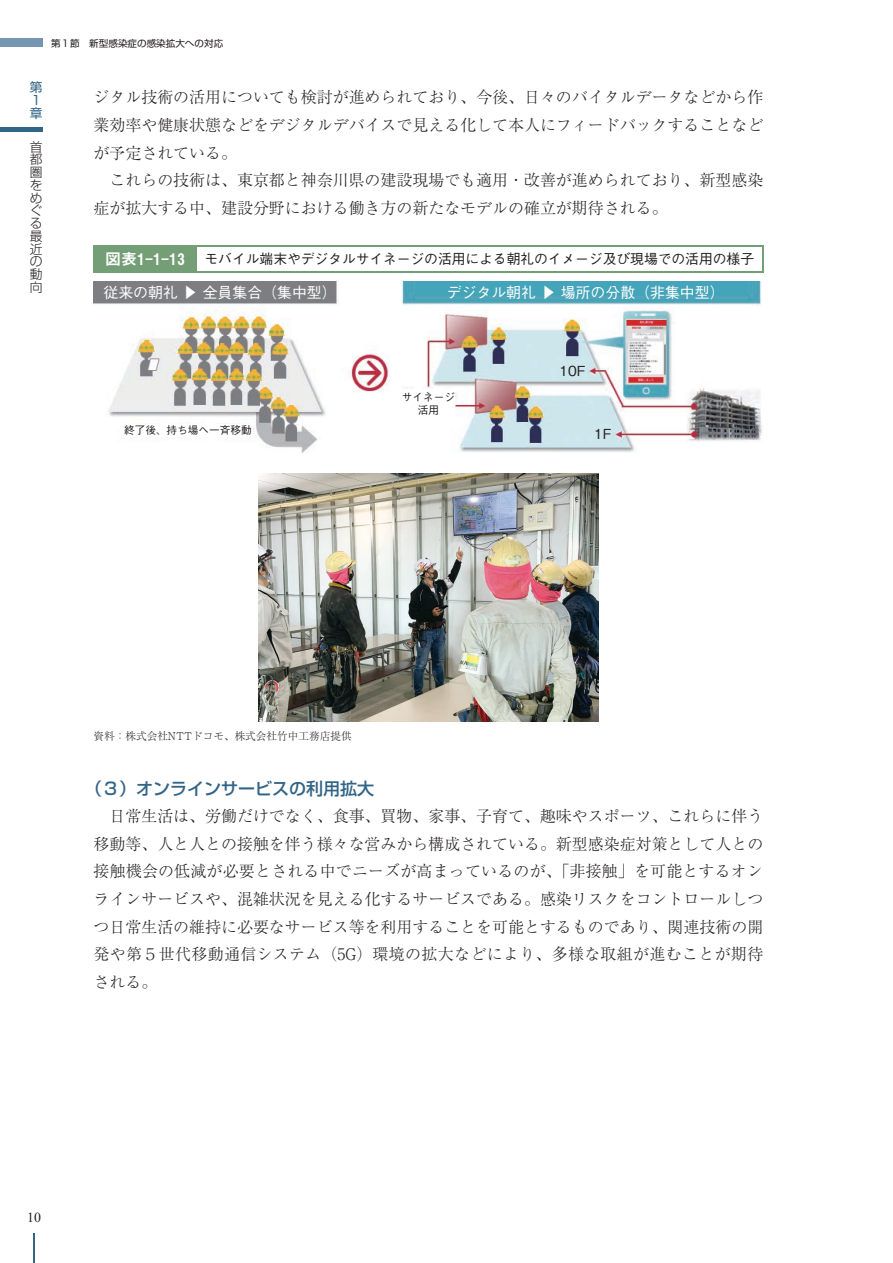
<style>
.page{position:relative;width:893px;height:1263px;background:#fff}
.page>*{position:absolute;margin:0;border:0;box-sizing:border-box;transform-origin:0 0}
.t1{font:500 16.95px "Shin Go Pr 6 N";color:#326485}
.t2{font:300 15.9px/27.6px "Ryumin Pr 6 N";color:#231f20}
.t3{font:500 14.85px "Gothic BBB Pr 6 N";color:#fff}
.t4{font:500 13.8px "Gothic BBB Pr 6 N";letter-spacing:-.005em;color:#231f20}
.t5{font:13.8px "Times New Roman";color:#231f20}
.t6{font:300 12.75px/12.8px "Shin Go Pr 6 N";color:#231f20;text-align:justify}
.t7{font:12.75px/12.8px "Shin Go Pr 6 N";color:#326485}
.t8{font:300 10.65px "Ryumin Pr 6 N";color:#231f20}
.t9{font:500 10.65px/12.8px "Gothic BBB Pr 6 N";color:#231f20;text-align:center}
.t10{font:9.6px "Shin Go Pr 6 N";color:#231f20}
.s1{font-family:"Midashi Go Pr 6 N MB31";font-weight:400;font-size:15.9px;color:#fff}
</style>
<div class="page">
<div style="left:94px;top:246px;width:102px;height:26px;background:#749e76"></div>
<hr style="left:196px;top:246px;width:567px;height:1px;background:#749e76">
<svg style="left:196px;top:247px;width:1px;height:24px"></svg>
<svg style="left:762px;top:247px;width:1px;height:24px"></svg>
<hr style="left:196px;top:271px;width:567px;height:1px;background:#749e76">
<img style="left:258px;top:474px;width:340px;height:248px">
<img style="left:94px;top:281px;width:668px;height:171px">
<div style="left:127px;top:424px;width:125px;height:12px;background:#fff"></div>
<div style="left:402px;top:389px;width:53px;height:29px;background:#fff"></div>
<hr style="left:0;top:128px;width:43px;height:1px;background:#326485">
<hr style="left:0;top:129px;width:43px;height:1px;background:#326485">
<hr style="left:0;top:131px;width:43px;height:1px;background:#326485">
<hr style="left:33px;top:1233px;width:2px;height:30px;background:#326485">
<div style="left:0;top:38px;width:43px;height:9px;background:#7695b0"></div>
<p class="t10" style="left:51px;top:35px;width:174px">第１節　新型感染症の感染拡大への対応</p>
<p class="t7" style="left:30px;top:80px;width:14px">第<br>１章</p>
<p class="t6" style="left:30px;top:139px;width:14px">首都圏をめぐる最近の動向</p>
<p class="t2" style="left:94px;top:83px;width:671px">ジタル技術の活用についても検討が進められており、今後、日々のバイタルデータなどから作業効率や健康状態などをデジタルデバイスで見える化して本人にフィードバックすることなどが予定されている。<br>　これらの技術は、東京都と神奈川県の建設現場でも適用・改善が進められており、新型感染症が拡大する中、建設分野における働き方の新たなモデルの確立が期待される。</p>
<p class="t4" style="left:105px;top:248px;width:650px"><span class="s1">図表1-1-13</span> モバイル端末やデジタルサイネージの活用による朝礼のイメージ及び現場での活用の様子</p>
<p class="t3" style="left:103px;top:280px;width:235px">従来の朝礼 ▶ 全員集合（集中型）</p>
<p class="t3" style="left:447px;top:280px;width:279px">デジタル朝礼 ▶ 場所の分散（非集中型）</p>
<p class="t9" style="left:124px;top:423px;width:129px">終了後、持ち場へ一斉移動</p>
<p class="t9" style="left:402px;top:390px;width:55px">サイネージ活用</p>
<p class="t4" style="left:560px;top:360px;width:28px">10F</p>
<p class="t4" style="left:594px;top:422px;width:19px">1F</p>
<p class="t8" style="left:94px;top:727px;width:260px">資料：株式会社NTTドコモ、株式会社竹中工務店提供</p>
<p class="t1" style="left:85px;top:774px;width:291px">（３）オンラインサービスの利用拡大</p>
<p class="t2" style="left:94px;top:801px;width:671px;text-align:justify">　日常生活は、労働だけでなく、食事、買物、家事、子育て、趣味やスポーツ、これらに伴う移動等、人と人との接触を伴う様々な営みから構成されている。新型感染症対策として人との接触機会の低減が必要とされる中でニーズが高まっているのが、「非接触」を可能とするオンラインサービスや、混雑状況を見える化するサービスである。感染リスクをコントロールしつつ日常生活の維持に必要なサービス等を利用することを可能とするものであり、関連技術の開発や第５世代移動通信システム（5G）環境の拡大などにより、多様な取組が進むことが期待される。</p>
<p class="t5" style="left:27px;top:1208px;width:15px">10</p>
</div>
